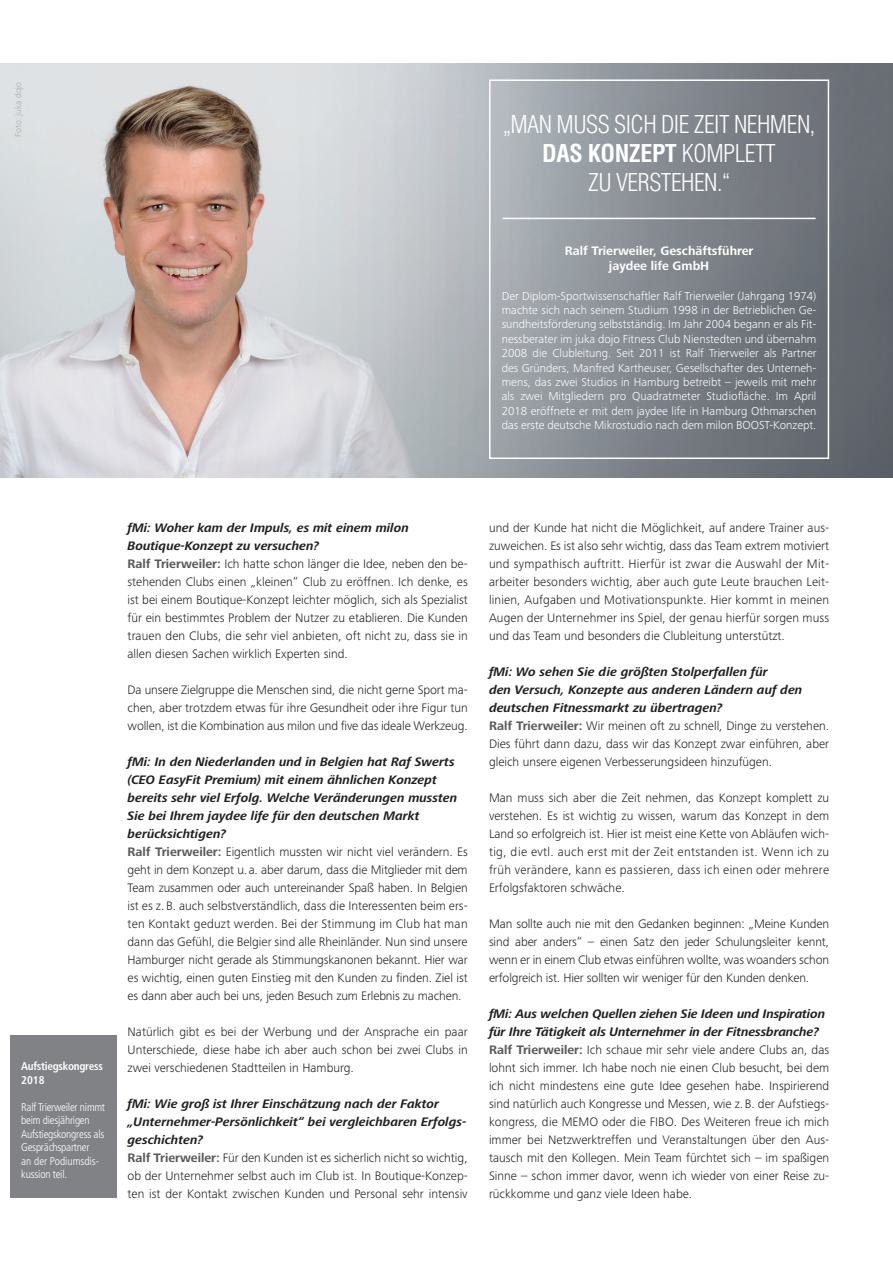
<style>
.page{position:relative;width:893px;height:1263px;background:#fff}
.page>*{position:absolute;margin:0;border:0;box-sizing:border-box;transform-origin:0 0}
.t1{font:300 condensed 24px/28.8px "Helvetica";letter-spacing:-.02em;color:#fff;text-align:center}
.t2{font:300 12.75px/18px "Frutiger Next Pro";color:#231f20}
.t3{font:700 12.75px/15.3px "Frutiger Next Pro";color:#fff;text-align:center}
.t4{font:300 12px/14.4px "Frutiger Next Pro";color:#fff;text-align:justify}
.t5{font:300 condensed 11.25px/13.5px "Frutiger";letter-spacing:-.02em;color:#fff}
.t6{font:700 condensed 11.25px/13.5px "Frutiger";letter-spacing:-.025em;color:#fff}
.t7{font:300 9px "Frutiger Next Pro";color:#a8a9ad}
.s1{font-weight:700}
.s2{font-weight:700;font-style:italic}
.s3{font-weight:700;color:#57585a}
</style>
<div class="page">
<div style="left:11px;top:1036px;width:106px;height:162px;background:#808285"></div>
<img style="left:0;top:64px;width:893px;height:414px">
<div style="left:489px;top:79px;width:340px;height:380px;border:2px solid #fff"></div>
<hr style="left:503px;top:218px;width:313px;height:1px;background:#fff">
<p class="t7" style="left:13px;top:137px;width:56px;rotate:-90deg">Foto: juka dojo</p>
<h1 class="t1" style="left:503px;top:110px;width:314px">„MAN MUSS SICH DIE ZEIT NEHMEN,<br><span class="s1">DAS KONZEPT</span> KOMPLETT<br>ZU VERSTEHEN.“</h1>
<p class="t3" style="left:565px;top:243px;width:190px">Ralf Trierweiler, Geschäftsführer jaydee life GmbH</p>
<p class="t4" style="left:502px;top:288px;width:316px">Der Diplom-Sportwissenschaftler Ralf Trierweiler (Jahrgang 1974) machte sich nach seinem Studium 1998 in der Betrieblichen Ge&shy;sundheitsförderung selbstständig. Im Jahr 2004 begann er als Fit&shy;nessberater im juka dojo Fitness Club Nienstedten und übernahm 2008 die Clubleitung. Seit 2011 ist Ralf Trierweiler als Partner des Gründers, Manfred Kartheuser, Gesellschafter des Unterneh&shy;mens, das zwei Studios in Hamburg betreibt – jeweils mit mehr als zwei Mitgliedern pro Quadratmeter Studiofläche. Im April 2018 eröffnete er mit dem jaydee life in Hamburg Othmarschen das erste deutsche Mikrostudio nach dem milon BOOST-Konzept.</p>
<p class="t6" style="left:21px;top:1059px;width:83px">Aufstiegskongress<br>2018</p>
<p class="t5" style="left:21px;top:1100px;width:85px">Ralf Trierweiler nimmt beim diesjährigen<br>Aufstiegskongress als<br>Gesprächspartner<br>an der Podiumsdis&shy;kussion teil.</p>
<p class="t2" style="left:128px;top:519px;width:342px"><span class="s2">fMi: Woher kam der Impuls, es mit einem milon Boutique-Konzept zu versuchen?<br></span><span class="s3">Ralf Trierweiler:</span> Ich hatte schon länger die Idee, neben den be&shy;stehenden Clubs einen „kleinen“ Club zu eröffnen. Ich denke, es ist bei einem Boutique-Konzept leichter möglich, sich als Spezialist für ein bestimmtes Problem der Nutzer zu etablieren. Die Kunden trauen den Clubs, die sehr viel anbieten, oft nicht zu, dass sie in allen diesen Sachen wirklich Experten sind.</p>
<p class="t2" style="left:128px;top:681px;width:342px;text-align:justify">Da unsere Zielgruppe die Menschen sind, die nicht gerne Sport ma&shy;chen, aber trotzdem etwas für ihre Gesundheit oder ihre Figur tun wollen, ist die Kombination aus milon und five das ideale Werkzeug.</p>
<p class="t2" style="left:128px;top:753px;width:342px"><span class="s2">fMi: In den Niederlanden und in Belgien hat Raf Swerts (CEO EasyFit Premium) mit einem ähnlichen Konzept bereits sehr viel Erfolg. Welche Veränderungen mussten Sie bei Ihrem jaydee life für den deutschen Markt berücksichtigen?<br></span><span class="s3">Ralf Trierweiler:</span> Eigentlich mussten wir nicht viel verändern. Es geht in dem Konzept u.a. aber darum, dass die Mitglieder mit dem Team zusammen oder auch untereinander Spaß haben. In Belgien ist es z.B. auch selbstverständlich, dass die Interessenten beim ers&shy;ten Kontakt geduzt werden. Bei der Stimmung im Club hat man dann das Gefühl, die Belgier sind alle Rheinländer. Nun sind unsere Hamburger nicht gerade als Stimmungskanonen bekannt. Hier war es wichtig, einen guten Einstieg mit den Kunden zu finden. Ziel ist es dann aber auch bei uns, jeden Besuch zum Erlebnis zu machen.</p>
<p class="t2" style="left:128px;top:1023px;width:342px;text-align:justify">Natürlich gibt es bei der Werbung und der Ansprache ein paar Unterschiede, diese habe ich aber auch schon bei zwei Clubs in zwei verschiedenen Stadtteilen in Hamburg.</p>
<p class="t2" style="left:128px;top:1095px;width:342px"><span class="s2">fMi: Wie groß ist Ihrer Einschätzung nach der Faktor „Unternehmer-Persönlichkeit“ bei vergleichbaren Erfolgs&shy;geschichten?<br></span><span class="s3">Ralf Trierweiler:</span> Für den Kunden ist es sicherlich nicht so wichtig, ob der Unternehmer selbst auch im Club ist. In Boutique-Konzep&shy;ten ist der Kontakt zwischen Kunden und Personal sehr intensiv</p>
<p class="t2" style="left:489px;top:519px;width:342px;text-align:justify">und der Kunde hat nicht die Möglichkeit, auf andere Trainer aus&shy;zuweichen. Es ist also sehr wichtig, dass das Team extrem motiviert und sympathisch auftritt. Hierfür ist zwar die Auswahl der Mit&shy;arbeiter besonders wichtig, aber auch gute Leute brauchen Leit&shy;linien, Aufgaben und Motivationspunkte. Hier kommt in meinen Augen der Unternehmer ins Spiel, der genau hierfür sorgen muss und das Team und besonders die Clubleitung unterstützt.</p>
<p class="t2" style="left:489px;top:663px;width:342px"><span class="s2">fMi: Wo sehen Sie die größten Stolperfallen für<br>den Versuch, Konzepte aus anderen Ländern auf den deutschen Fitnessmarkt zu übertragen?<br></span><span class="s3">Ralf Trierweiler:</span> Wir meinen oft zu schnell, Dinge zu verstehen.<br>Dies führt dann dazu, dass wir das Konzept zwar einführen, aber gleich unsere eigenen Verbesserungsideen hinzufügen.</p>
<p class="t2" style="left:489px;top:789px;width:342px;text-align:justify">Man muss sich aber die Zeit nehmen, das Konzept komplett zu verstehen. Es ist wichtig zu wissen, warum das Konzept in dem Land so erfolgreich ist. Hier ist meist eine Kette von Abläufen wich&shy;tig, die evtl. auch erst mit der Zeit entstanden ist. Wenn ich zu früh verändere, kann es passieren, dass ich einen oder mehrere Erfolgsfaktoren schwäche.</p>
<p class="t2" style="left:489px;top:915px;width:342px;text-align:justify">Man sollte auch nie mit den Gedanken beginnen: „Meine Kunden sind aber anders“ – einen Satz den jeder Schulungsleiter kennt, wenn er in einem Club etwas einführen wollte, was woanders schon erfolgreich ist. Hier sollten wir weniger für den Kunden denken.</p>
<p class="t2" style="left:489px;top:1005px;width:342px"><span class="s2">fMi: Aus welchen Quellen ziehen Sie Ideen und Inspiration für Ihre Tätigkeit als Unternehmer in der Fitnessbranche?<br></span><span class="s3">Ralf Trierweiler:</span> Ich schaue mir sehr viele andere Clubs an, das lohnt sich immer. Ich habe noch nie einen Club besucht, bei dem ich nicht mindestens eine gute Idee gesehen habe. Inspirierend sind natürlich auch Kongresse und Messen, wie z.B. der Aufstiegs&shy;kongress, die MEMO oder die FIBO. Des Weiteren freue ich mich immer bei Netzwerktreffen und Veranstaltungen über den Aus&shy;tausch mit den Kollegen. Mein Team fürchtet sich – im spaßigen Sinne – schon immer davor, wenn ich wieder von einer Reise zu&shy;rückkomme und ganz viele Ideen habe.</p>
</div>
